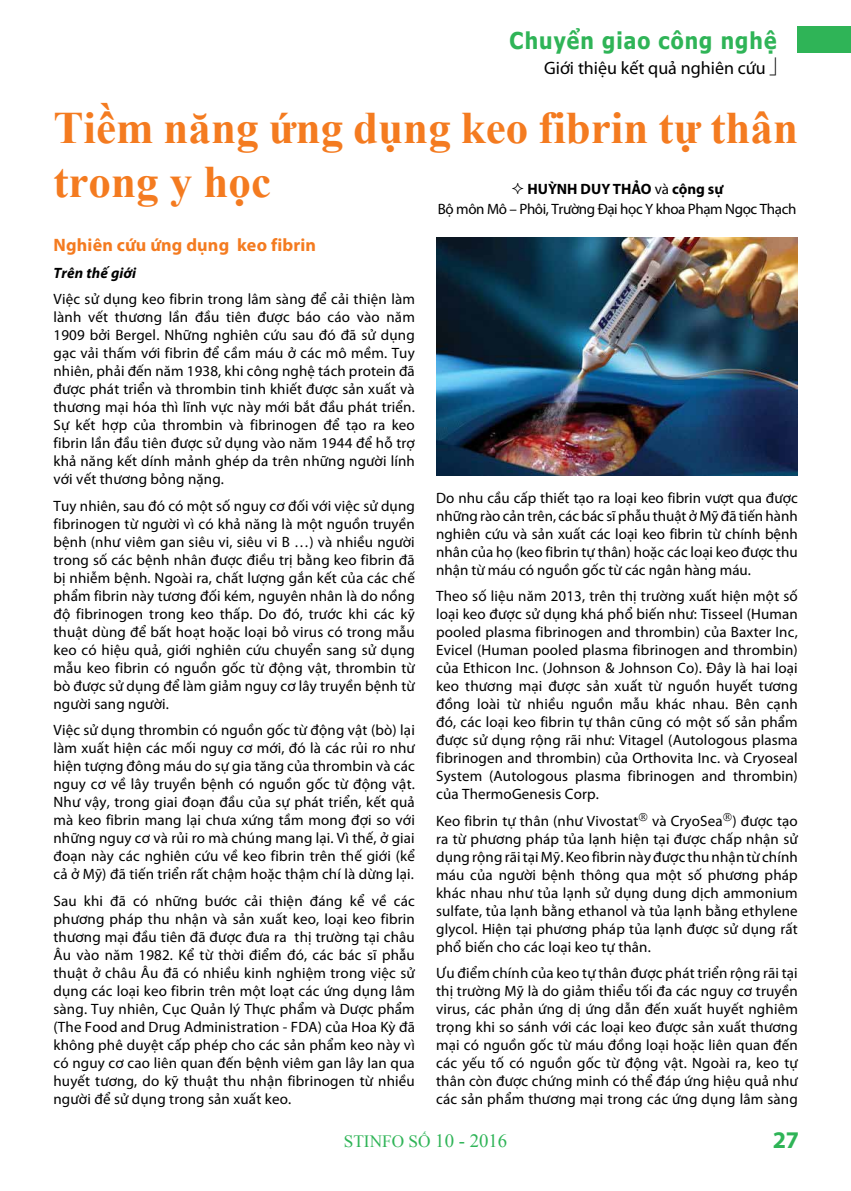
<style>
.page{position:relative;width:851px;height:1191px;background:#fff}
.page>*{position:absolute;margin:0;border:0;box-sizing:border-box;transform-origin:0 0}
.t1{font:700 45px/54px "Times New Roman";color:#f47b20}
.t2{font:700 24px "Myriad Pro";color:#2fb457}
.t3{font:700 23.1px "Tahoma";letter-spacing:.05em;color:#2fb457;scale:.91 1}
.t4{font:700 18px "Myriad Pro";letter-spacing:.01em;color:#f47b20}
.t5{font:18px "Myriad Pro";color:#000}
.t6{font:17.25px "Times New Roman";color:#2fb457}
.t7{font:15px/18px "Myriad Pro";letter-spacing:.01em;color:#000;text-align:justify}
.t8{font:15px/20.1px "Myriad Pro";letter-spacing:-.025em;color:#000}
.t9{font:italic 700 15px "Myriad Pro";letter-spacing:.01em;color:#000}
.s1{font-weight:700}
.s2{font-size:18.75px}
</style>
<div class="page">
<div style="left:797px;top:26px;width:53px;height:27px;background:#2fb457"></div>
<img style="left:436px;top:238px;width:361px;height:237px">
<h3 class="t3" style="left:509px;top:24px;width:295px">Chuyển giao công nghệ</h3>
<p class="t5" style="left:544px;top:57px;width:223px">Giới thiệu kết quả nghiên cứu</p>
<h1 class="t1" style="left:53px;top:100px;width:746px">Tiềm năng ứng dụng keo fibrin tự thân trong y học</h1>
<p class="t8" style="left:438px;top:178px;width:360px;text-indent:90px"><span class="s1">HUỲNH DUY THẢO</span> và <span class="s1">cộng sự<br></span>Bộ môn Mô – Phôi, Trường Đại học Y khoa Phạm Ngọc Thạch</p>
<p class="t4" style="left:53px;top:233px;width:264px">Nghiên cứu ứng dụng keo fibrin</p>
<p class="t9" style="left:53px;top:263px;width:84px">Trên thế giới</p>
<p class="t7" style="left:53px;top:290px;width:363px">Việc sử dụng keo fibrin trong lâm sàng để cải thiện làm lành vết thương lần đầu tiên được báo cáo vào năm 1909 bởi Bergel. Những nghiên cứu sau đó đã sử dụng gạc vải thấm với fibrin để cầm máu ở các mô mềm. Tuy nhiên, phải đến năm 1938, khi công nghệ tách protein đã được phát triển và thrombin tinh khiết được sản xuất và thương mại hóa thì lĩnh vực này mới bắt đầu phát triển.<br>Sự kết hợp của thrombin và fibrinogen để tạo ra keo fibrin lần đầu tiên được sử dụng vào năm 1944 để hỗ trợ khả năng kết dính mảnh ghép da trên những người lính với vết thương bỏng nặng.</p>
<p class="t7" style="left:53px;top:496px;width:363px">Tuy nhiên, sau đó có một số nguy cơ đối với việc sử dụng fibrinogen từ người vì có khả năng là một nguồn truyền bệnh (như viêm gan siêu vi, siêu vi B …) và nhiều người trong số các bệnh nhân được điều trị bằng keo fibrin đã bị nhiễm bệnh. Ngoài ra, chất lượng gắn kết của các chế phẩm fibrin này tương đối kém, nguyên nhân là do nồng độ fibrinogen trong keo thấp. Do đó, trước khi các kỹ thuật dùng để bất hoạt hoặc loại bỏ virus có trong mẫu keo có hiệu quả, giới nghiên cứu chuyển sang sử dụng mẫu keo fibrin có nguồn gốc từ động vật, thrombin từ bò được sử dụng để làm giảm nguy cơ lây truyền bệnh từ người sang người.</p>
<p class="t7" style="left:53px;top:721px;width:363px">Việc sử dụng thrombin có nguồn gốc từ động vật (bò) lại làm xuất hiện các mối nguy cơ mới, đó là các rủi ro như hiện tượng đông máu do sự gia tăng của thrombin và các nguy cơ về lây truyền bệnh có nguồn gốc từ động vật.<br>Như vậy, trong giai đoạn đầu của sự phát triển, kết quả mà keo fibrin mang lại chưa xứng tầm mong đợi so với những nguy cơ và rủi ro mà chúng mang lại. Vì thế, ở giai đoạn này các nghiên cứu về keo fibrin trên thế giới (kể cả ở Mỹ) đã tiến triển rất chậm hoặc thậm chí là dừng lại.</p>
<p class="t7" style="left:53px;top:891px;width:363px">Sau khi đã có những bước cải thiện đáng kể về các phương pháp thu nhận và sản xuất keo, loại keo fibrin thương mại đầu tiên đã được đưa ra thị trường tại châu Âu vào năm 1982. Kể từ thời điểm đó, các bác sĩ phẫu thuật ở châu Âu đã có nhiều kinh nghiệm trong việc sử dụng các loại keo fibrin trên một loạt các ứng dụng lâm sàng. Tuy nhiên, Cục Quản lý Thực phẩm và Dược phẩm (The Food and Drug Administration - FDA) của Hoa Kỳ đã không phê duyệt cấp phép cho các sản phẩm keo này vì có nguy cơ cao liên quan đến bệnh viêm gan lây lan qua huyết tương, do kỹ thuật thu nhận fibrinogen từ nhiều người để sử dụng trong sản xuất keo.</p>
<p class="t7" style="left:436px;top:488px;width:363px">Do nhu cầu cấp thiết tạo ra loại keo fibrin vượt qua được những rào cản trên, các bác sĩ phẫu thuật ở Mỹ đã tiến hành nghiên cứu và sản xuất các loại keo fibrin từ chính bệnh nhân của họ (keo fibrin tự thân) hoặc các loại keo được thu nhận từ máu có nguồn gốc từ các ngân hàng máu.</p>
<p class="t7" style="left:436px;top:587px;width:363px">Theo số liệu năm 2013, trên thị trường xuất hiện một số loại keo được sử dụng khá phổ biến như: Tisseel (Human pooled plasma fibrinogen and thrombin) của Baxter Inc, Evicel (Human pooled plasma fibrinogen and thrombin) của Ethicon Inc. (Johnson &amp; Johnson Co). Đây là hai loại keo thương mại được sản xuất từ nguồn huyết tương đồng loài từ nhiều nguồn mẫu khác nhau. Bên cạnh đó, các loại keo fibrin tự thân cũng có một số sản phẩm được sử dụng rộng rãi như: Vitagel (Autologous plasma fibrinogen and thrombin) của Orthovita Inc. và Cryoseal System (Autologous plasma fibrinogen and thrombin) của ThermoGenesis Corp.</p>
<p class="t7" style="left:436px;top:811px;width:363px">Keo fibrin tự thân (như Vivostat và CryoSea ) được tạo ra từ phương pháp tủa lạnh hiện tại được chấp nhận sử dụng rộng rãi tại Mỹ. Keo fibrin này được thu nhận từ chính máu của người bệnh thông qua một số phương pháp khác nhau như tủa lạnh sử dụng dung dịch ammonium sulfate, tủa lạnh bằng ethanol và tủa lạnh bằng ethylene glycol. Hiện tại phương pháp tủa lạnh được sử dụng rất phổ biến cho các loại keo tự thân.</p>
<p class="t7" style="left:436px;top:964px;width:363px">Ưu điểm chính của keo tự thân được phát triển rộng rãi tại thị trường Mỹ là do giảm thiểu tối đa các nguy cơ truyền virus, các phản ứng dị ứng dẫn đến xuất huyết nghiêm trọng khi so sánh với các loại keo được sản xuất thương mại có nguồn gốc từ máu đồng loại hoặc liên quan đến các yếu tố có nguồn gốc từ động vật. Ngoài ra, keo tự thân còn được chứng minh có thể đáp ứng hiệu quả như các sản phẩm thương mại trong các ứng dụng lâm sàng</p>
<p class="t6" style="left:344px;top:1130px;width:165px">STinfo SỐ <span class="s2">10 - 2016</span></p>
<h2 class="t2" style="left:772px;top:1124px;width:28px">27</h2>
</div>
